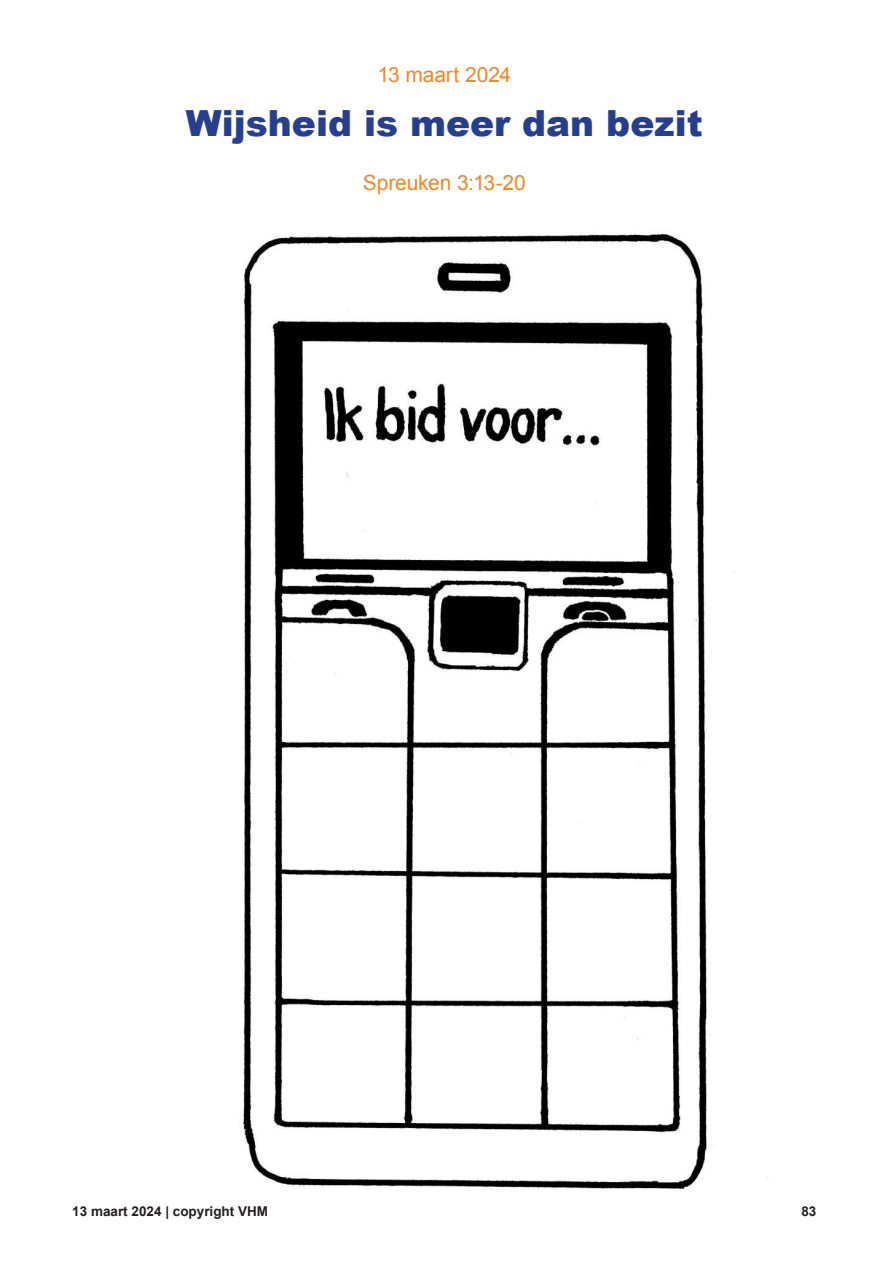
<style>
.page{position:relative;width:893px;height:1263px;background:#fff}
.page>*{position:absolute;margin:0;border:0;box-sizing:border-box;transform-origin:0 0}
.hoofdstukopening_tit{font:900 36px "Arial";color:#253f8e}
.hoofdstukopening_dat{font:21px "Arial";letter-spacing:-.005em;color:#f58822}
.t1{font:700 13.5px "Arial";color:#231f20}
</style>
<div class="page">
<img style="left:243px;top:233px;width:525px;height:956px">
<p class="hoofdstukopening_dat" style="left:377px;top:61px;width:135px">13 maart 2024</p>
<p class="hoofdstukopening_tit" style="left:186px;top:97px;width:518px">Wijsheid is meer dan bezit</p>
<p class="hoofdstukopening_dat" style="left:363px;top:169px;width:164px">Spreuken 3:13-20</p>
<p class="t1" style="left:72px;top:1202px;width:197px">13 maart 2024 | copyright VHM</p>
<p class="t1" style="left:801px;top:1202px;width:17px">83</p>
</div>
